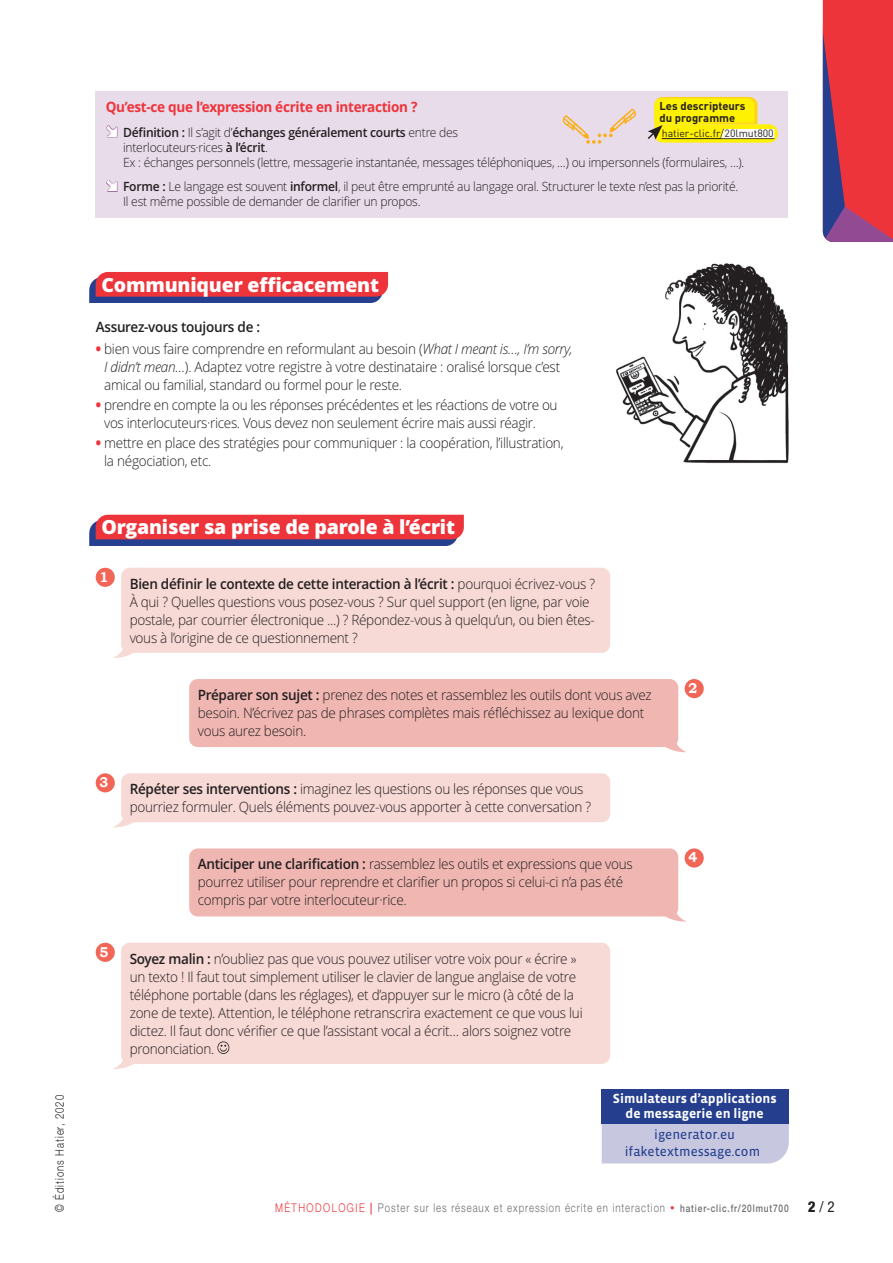
<style>
.page{position:relative;width:893px;height:1263px;background:#fff}
.page>*{position:absolute;margin:0;border:0;box-sizing:border-box;transform-origin:0 0}
.t1{font:800 19.5px "Open Sans";letter-spacing:-.01em;color:#fff}
.t2{font:condensed 15px "Helvetica Neue LT Std";color:#231f20}
.t3{font:300 14.25px/18px "Open Sans";letter-spacing:-.02em;color:#231f20;scale:.95 1}
.t4{font:700 14.25px "Open Sans";letter-spacing:-.02em;color:#ee343b;scale:.95 1}
.t5{font:600 14.25px "Open Sans";letter-spacing:-.02em;color:#231f20;scale:.95 1}
.t6{font:700 14.25px "Bookman Old Style";color:#fff;scale:.95 1}
.t7{font:700 13.5px/15.8px "Vista Sans OT";color:#fff;text-align:center}
.t8{font:13.5px/16.5px "Vista Sans OT";color:#253f8e;text-align:center}
.t9{font:300 12.75px/15px "Open Sans";letter-spacing:-.02em;color:#231f20;scale:.95 1}
.t10{font:600 12.75px "Open Sans";letter-spacing:-.02em;color:#231f20;scale:.95 1}
.t11{font:300 12px "Helvetica Neue LT Std";letter-spacing:.1em;color:#6c6d70;scale:.8 1}
.t12{font:300 12px "Helvetica Neue LT Std";letter-spacing:.1em;color:#231f20;scale:.8 1}
.t13{font:700 11.25px/11.2px "DINOT";color:#231f20}
.t14{font:10.5px "DINOT";color:#231f20}
.s1{font-family:"Fleches Left Right";font-weight:400;font-size:16.5px;color:#a26aa4}
.s2{font-weight:300}
.s3{font-weight:600}
.s4{font-weight:800;color:#ee343b}
.s5{font-style:italic}
.s6{color:#ee343b}
.s7{font-weight:500;color:#ee343b}
.s8{font-size:9px;color:#ee343b}
.s9{font-weight:500;font-size:10.5px}
.s10{font-weight:800}
</style>
<div class="page">
<svg style="left:823px;top:0;width:70px;height:242px;background:#ca374d"></svg>
<div style="left:96px;top:91px;width:692px;height:127px;background:#e8dbea"></div>
<svg style="left:563px;top:109px;width:73px;height:35px"></svg>
<svg style="left:648px;top:97px;width:130px;height:46px;background:#f4e63c"></svg>
<div style="left:89px;top:278px;width:292px;height:24px;background:#25408f"></div>
<div style="left:96px;top:272px;width:292px;height:25px;background:#ee343b"></div>
<img style="left:89px;top:521px;width:368px;height:24px">
<div style="left:96px;top:515px;width:368px;height:24px;background:#ee343b"></div>
<div style="left:121px;top:568px;width:489px;height:85px;background:#f7d9d5;border-radius:9px"></div>
<div style="left:96px;top:568px;width:19px;height:19px;background:#f26658;border-radius:50%"></div>
<svg style="left:113px;top:646px;width:20px;height:12px"></svg>
<div style="left:189px;top:679px;width:489px;height:68px;background:#f0b7b2;border-radius:9px"></div>
<div style="left:685px;top:679px;width:19px;height:19px;background:#f26658;border-radius:50%"></div>
<svg style="left:665px;top:741px;width:21px;height:11px"></svg>
<div style="left:121px;top:773px;width:489px;height:49px;background:#f7d9d5;border-radius:9px"></div>
<div style="left:96px;top:773px;width:19px;height:19px;background:#f26658;border-radius:50%"></div>
<svg style="left:114px;top:815px;width:20px;height:12px"></svg>
<div style="left:189px;top:848px;width:489px;height:68px;background:#f0b7b2;border-radius:9px"></div>
<div style="left:685px;top:848px;width:19px;height:19px;background:#f26658;border-radius:50%"></div>
<svg style="left:663px;top:909px;width:24px;height:13px"></svg>
<div style="left:121px;top:943px;width:489px;height:121px;background:#f7d9d5;border-radius:9px"></div>
<svg style="left:217px;top:1041px;width:12px;height:13px"></svg>
<div style="left:96px;top:943px;width:19px;height:19px;background:#f26658;border-radius:50%"></div>
<svg style="left:113px;top:1057px;width:20px;height:12px"></svg>
<div style="left:602px;top:1123px;width:187px;height:40px;background:#c7c7e0"></div>
<div style="left:602px;top:1089px;width:187px;height:34px;background:#253f8e"></div>
<img style="left:616px;top:263px;width:173px;height:201px">
<p class="t12" style="left:52px;top:1212px;width:148px;rotate:-90deg">© Éditions Hatier, 2020</p>
<p class="t4" style="left:106px;top:97px;width:330px">Qu’est-ce que l’expression écrite en interaction ?</p>
<p class="t13" style="left:659px;top:100px;width:88px">Les descripteurs du programme</p>
<p class="t10" style="left:106px;top:124px;width:372px"><span class="s1">n</span> Définition : <span class="s2">Il s’agit d’</span>échanges généralement courts <span class="s2">entre des</span></p>
<p class="t14" style="left:662px;top:126px;width:113px">hatier-clic.fr/ 20lmut800</p>
<p class="t9" style="left:123px;top:139px;width:655px">interlocuteurs·rices <span class="s3">à l’écrit</span>.<br>Ex : échanges personnels (lettre, messagerie instantanée, messages téléphoniques, …) ou impersonnels (formulaires, …).</p>
<p class="t9" style="left:123px;top:179px;width:649px;text-indent:-17px"><span class="s1">n</span> <span class="s3">Forme :</span> Le langage est souvent <span class="s3">informel</span>, il peut être emprunté au langage oral. Structurer le texte n’est pas la priorité.<br>Il est même possible de demander de clarifier un propos.</p>
<h1 class="t1" style="left:101px;top:270px;width:279px">Communiquer efficacement</h1>
<p class="t5" style="left:96px;top:317px;width:175px">Assurez-vous toujours de :</p>
<p class="t3" style="left:104px;top:339px;width:494px;text-indent:-9px"><span class="s4">•</span> bien vous faire comprendre en reformulant au besoin (<span class="s5">What I meant is…, I’m sorry,<br>I didn’t mean…</span>). Adaptez votre registre à votre destinataire : oralisé lorsque c’est amical ou familial, standard ou formel pour le reste.</p>
<p class="t3" style="left:104px;top:395px;width:479px;text-indent:-9px"><span class="s4">•</span> prendre en compte la ou les réponses précédentes et les réactions de votre ou vos interlocuteurs·rices. Vous devez non seulement écrire mais aussi réagir.</p>
<p class="t3" style="left:104px;top:434px;width:485px;text-indent:-9px"><span class="s4">•</span> mettre en place des stratégies pour communiquer : la coopération, l’illustration, la négociation, etc.</p>
<h1 class="t1" style="left:101px;top:512px;width:355px">Organiser sa prise de parole à l’écrit</h1>
<p class="t3" style="left:130px;top:574px;width:491px"><span class="s3">Bien définir le contexte de cette interaction à l’écrit :</span> pourquoi écrivez-vous ?<br>À qui ? Quelles questions vous posez-vous ? Sur quel support (en ligne, par voie postale, par courrier électronique ...) ? Répondez-vous à quelqu’un, ou bien êtes&shy;vous à l’origine de ce questionnement ?</p>
<p class="t6" style="left:99px;top:568px;width:11px">1</p>
<p class="t6" style="left:99px;top:774px;width:11px">3</p>
<p class="t6" style="left:99px;top:943px;width:11px">5</p>
<p class="t3" style="left:198px;top:685px;width:479px"><span class="s3">Préparer son sujet :</span> prenez des notes et rassemblez les outils dont vous avez besoin. N’écrivez pas de phrases complètes mais réfléchissez au lexique dont vous aurez besoin.</p>
<p class="t3" style="left:130px;top:780px;width:487px"><span class="s3">Répéter ses interventions :</span> imaginez les questions ou les réponses que vous pourriez formuler. Quels éléments pouvez-vous apporter à cette conversation ?</p>
<p class="t3" style="left:198px;top:855px;width:460px"><span class="s3">Anticiper une clarification :</span> rassemblez les outils et expressions que vous pourrez utiliser pour reprendre et clarifier un propos si celui-ci n’a pas été compris par votre interlocuteur·rice.</p>
<p class="t3" style="left:130px;top:949px;width:478px"><span class="s3">Soyez malin :</span> n’oubliez pas que vous pouvez utiliser votre voix pour « écrire » un texto ! Il faut tout simplement utiliser le clavier de langue anglaise de votre téléphone portable (dans les réglages), et d’appuyer sur le micro (à côté de la zone de texte). Attention, le téléphone retranscrira exactement ce que vous lui dictez. Il faut donc vérifier ce que l’assistant vocal a écrit… alors soignez votre prononciation.</p>
<p class="t6" style="left:688px;top:679px;width:11px">2</p>
<p class="t6" style="left:688px;top:849px;width:11px">4</p>
<p class="t7" style="left:613px;top:1090px;width:165px">Simulateurs d’applications de messagerie en ligne</p>
<p class="t8" style="left:625px;top:1127px;width:137px">igenerator.eu ifaketextmessage.com</p>
<p class="t11" style="left:275px;top:1200px;width:644px"><span class="s6">MÉTHODOLOGIE</span> <span class="s7">|</span> Poster sur les réseaux et expression écrite en interaction <span class="s8">•</span> <span class="s9">hatier-clic.fr/20lmut700</span></p>
<p class="t2" style="left:808px;top:1198px;width:28px"><span class="s10">2</span> / 2</p>
</div>
